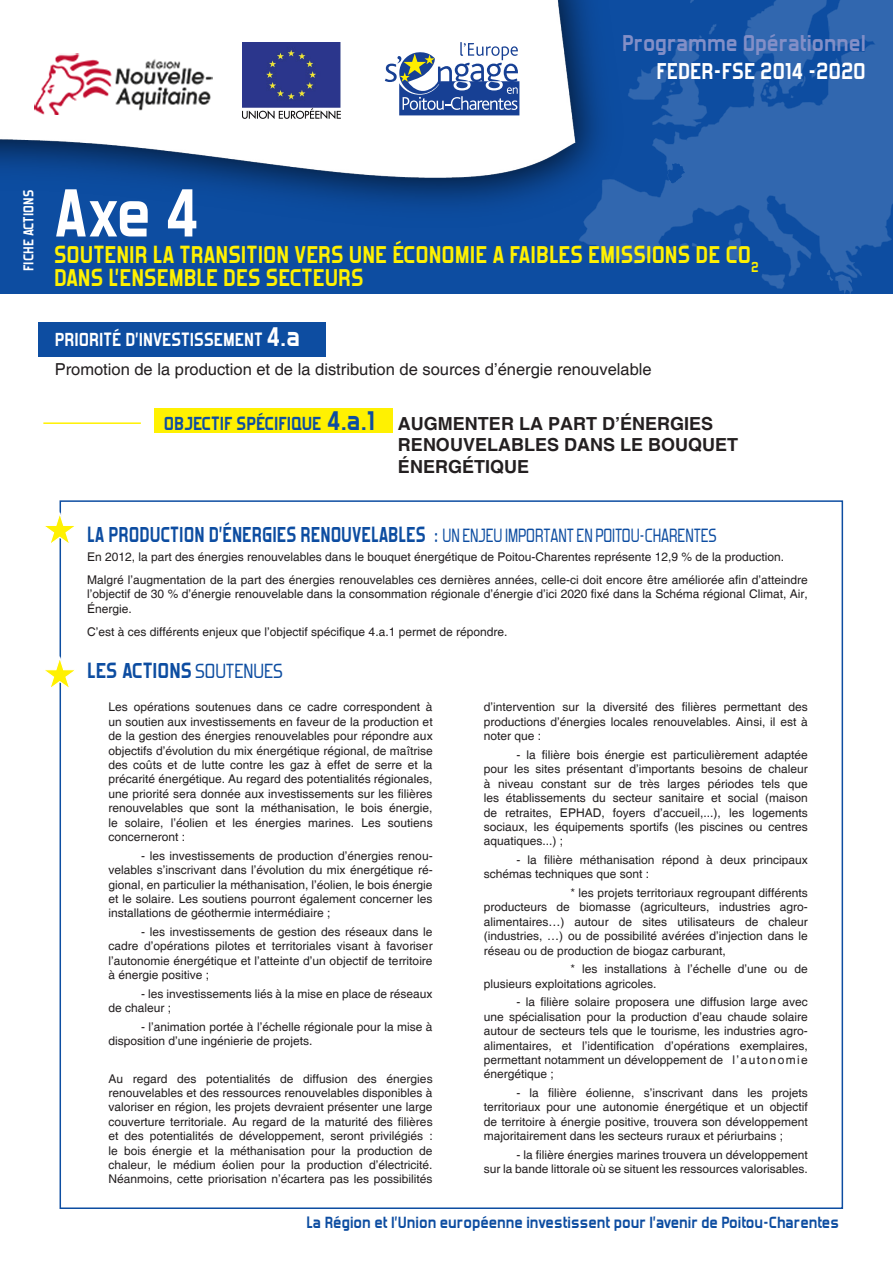
<style>
.page{position:relative;width:893px;height:1263px;background:#fff}
.page>*{position:absolute;margin:0;border:0;box-sizing:border-box;transform-origin:0 0}
.t1{font:700 75px "Forgotten Futurist";color:#fff}
.t2{font:700 27px/22.5px "Forgotten Futurist";color:#fff101}
.t3{font:700 25.5px "Forgotten Futurist";color:#838fc7}
.t4{font:700 25.5px "Forgotten Futurist";color:#fff}
.t5{font:700 24px "Forgotten Futurist";color:#0d4da1;scale:.9 1}
.t6{font:700 24px "Forgotten Futurist";color:#0d4da1}
.t7{font:700 21px "Forgotten Futurist";color:#fff}
.t8{font:700 18px/21.6px "Helvetica";color:#231f20}
.t9{font:700 18px "Forgotten Futurist";color:#0d4da1}
.t10{font:16.5px "Helvetica";color:#231f20}
.t11{font:700 15.9px "Forgotten Futurist";color:#fff}
.t12{font:12px/14.4px "Helvetica";color:#231f20;text-align:justify}
.s1{font-size:30px}
.s2{font-family:"Forgotten Futurist";font-size:21px;color:#0d4da1}
.s3{font-family:"Forgotten Futurist";font-size:30px;color:#0d4da1}
.s4{font-weight:400;font-size:22.5px}
.s5{font-weight:400}
</style>
<div class="page">
<div style="left:0;top:0;width:893px;height:293px;background:#0d4da1"></div>
<svg style="left:596px;top:0;width:297px;height:278px;fill:#3167af"></svg>
<svg style="left:690px;top:0;width:4px;height:3px"></svg>
<svg style="left:628px;top:24px;width:223px;height:265px"></svg>
<img style="left:827px;top:270px;width:26px;height:24px">
<img style="left:0;top:0;width:673px;height:245px">
<svg style="left:385px;top:42px;width:134px;height:73px"></svg>
<img style="left:243px;top:43px;width:97px;height:76px">
<div style="left:38px;top:322px;width:288px;height:35px;background:#0d4da1"></div>
<div style="left:154px;top:408px;width:239px;height:25px;background:#fff101"></div>
<hr style="left:43px;top:422px;width:98px;height:2px;background:#fff101">
<svg style="left:45px;top:509px;width:30px;height:39px"></svg>
<svg style="left:45px;top:654px;width:29px;height:38px"></svg>
<img style="left:23px;top:42px;width:200px;height:73px">
<p class="t3" style="left:622px;top:30px;width:245px">Programme Opérationnel</p>
<p class="t4" style="left:656px;top:58px;width:211px">FEDER-FSE 2014 -2020</p>
<p class="t11" style="left:20px;top:271px;width:83px;rotate:-90deg">FICHE ACTIONS</p>
<p class="t1" style="left:54px;top:174px;width:147px">Axe 4</p>
<p class="t2" style="left:54px;top:245px;width:706px">SOUTENIR LA TRANSITION VERS UNE ÉCONOMIE A FAIBLES EMISSIONS DE CO<sub>2<br></sub>DANS L’ENSEMBLE DES SECTEURS</p>
<p class="t7" style="left:55px;top:329px;width:247px">PRIORITÉ D’INVESTISSEMENT <span class="s1">4.a</span></p>
<p class="t10" style="left:55px;top:359px;width:599px">Promotion de la production et de la distribution de sources d’énergie renouvelable</p>
<p class="t8" style="left:398px;top:413px;width:342px;text-indent:-234px"><span class="s2">OBJECTIF SPÉCIFIQUE</span> <span class="s3">4.a.1</span> AUGMENTER LA PART D’ÉNERGIES<br>RENOUVELABLES DANS LE BOUQUET<br>ÉNERGÉTIQUE</p>
<p class="t5" style="left:87px;top:522px;width:701px">LA PRODUCTION D’ÉNERGIES RENOUVELABLES : <span class="s4">UN ENJEU IMPORTANT EN POITOU-CHARENTES</span></p>
<p class="t12" style="left:87px;top:550px;width:699px">En 2012, la part des énergies renouvelables dans le bouquet énergétique de Poitou-Charentes représente 12,9 % de la production.</p>
<p class="t12" style="left:87px;top:573px;width:722px">Malgré l’augmentation de la part des énergies renouvelables ces dernières années, celle-ci doit encore être améliorée afin d’atteindre l’objectif de 30 % d’énergie renouvelable dans la consommation régionale d’énergie d’ici 2020 fixé dans la Schéma régional Climat, Air, Énergie.</p>
<p class="t12" style="left:87px;top:625px;width:422px">C’est à ces différents enjeux que l’objectif spécifique 4.a.1 permet de répondre.</p>
<p class="t6" style="left:87px;top:658px;width:197px">LES ACTIONS <span class="s5">SOUTENUES</span></p>
<p class="t12" style="left:108px;top:700px;width:326px">Les opérations soutenues dans ce cadre correspondent à un soutien aux investissements en faveur de la production et de la gestion des énergies renouvelables pour répondre aux objectifs d’évolution du mix énergétique régional, de maîtrise des coûts et de lutte contre les gaz à effet de serre et la précarité énergétique. Au regard des potentialités régionales, une priorité sera donnée aux investissements sur les filières renouvelables que sont la méthanisation, le bois énergie, le solaire, l’éolien et les énergies marines. Les soutiens concerneront :</p>
<p class="t12" style="left:108px;top:849px;width:326px;text-indent:33px">- les investissements de production d’énergies renou&shy;velables s’inscrivant dans l’évolution du mix énergétique ré&shy;gional, en particulier la méthanisation, l’éolien, le bois énergie et le solaire. Les soutiens pourront également concerner les installations de géothermie intermédiaire ;</p>
<p class="t12" style="left:108px;top:925px;width:326px;text-indent:33px">- les investissements de gestion des réseaux dans le cadre d’opérations pilotes et territoriales visant à favoriser l’autonomie énergétique et l’atteinte d’un objectif de territoire à énergie positive ;</p>
<p class="t12" style="left:108px;top:987px;width:326px;text-indent:33px">- les investissements liés à la mise en place de réseaux de chaleur ;</p>
<p class="t12" style="left:108px;top:1020px;width:326px;text-indent:33px">- l’animation portée à l’échelle régionale pour la mise à disposition d’une ingénierie de projets.</p>
<p class="t12" style="left:108px;top:1072px;width:326px">Au regard des potentialités de diffusion des énergies renouvelables et des ressources renouvelables disponibles à valoriser en région, les projets devraient présenter une large couverture territoriale. Au regard de la maturité des filières et des potentialités de développement, seront privilégiés : le bois énergie et la méthanisation pour la production de chaleur, le médium éolien pour la production d’électricité.<br>Néanmoins, cette priorisation n’écartera pas les possibilités</p>
<p class="t12" style="left:484px;top:700px;width:326px">d’intervention sur la diversité des filières permettant des productions d’énergies locales renouvelables. Ainsi, il est à noter que :</p>
<p class="t12" style="left:484px;top:748px;width:326px;text-indent:33px">- la filière bois énergie est particulièrement adaptée pour les sites présentant d’importants besoins de chaleur à niveau constant sur de très larges périodes tels que les établissements du secteur sanitaire et social (maison de retraites, EPHAD, foyers d’accueil,...), les logements sociaux, les équipements sportifs (les piscines ou centres aquatiques...) ;</p>
<p class="t12" style="left:484px;top:853px;width:326px;text-indent:33px">- la filière méthanisation répond à deux principaux schémas techniques que sont :</p>
<p class="t12" style="left:484px;top:886px;width:326px;text-indent:87px">* les projets territoriaux regroupant différents producteurs de biomasse (agriculteurs, industries agro&shy;alimentaires…) autour de sites utilisateurs de chaleur (industries, …) ou de possibilité avérées d’injection dans le réseau ou de production de biogaz carburant,</p>
<p class="t12" style="left:484px;top:962px;width:326px;text-indent:87px">* les installations à l’échelle d’une ou de plusieurs exploitations agricoles.</p>
<p class="t12" style="left:484px;top:995px;width:326px;text-indent:33px">- la filière solaire proposera une diffusion large avec une spécialisation pour la production d’eau chaude solaire autour de secteurs tels que le tourisme, les industries agro&shy;alimentaires, et l’identification d’opérations exemplaires, permettant notamment un développement de l’autonomie énergétique ;</p>
<p class="t12" style="left:484px;top:1086px;width:326px;text-indent:33px">- la filière éolienne, s’inscrivant dans les projets territoriaux pour une autonomie énergétique et un objectif de territoire à énergie positive, trouvera son développement majoritairement dans les secteurs ruraux et périurbains ;</p>
<p class="t12" style="left:484px;top:1148px;width:326px;text-align:right">- la filière énergies marines trouvera un développement<br>sur la bande littorale où se situent les ressources valorisables.</p>
<p class="t9" style="left:307px;top:1213px;width:534px">La Région et l’Union européenne investissent pour l’avenir de Poitou-Charentes</p>
</div>
